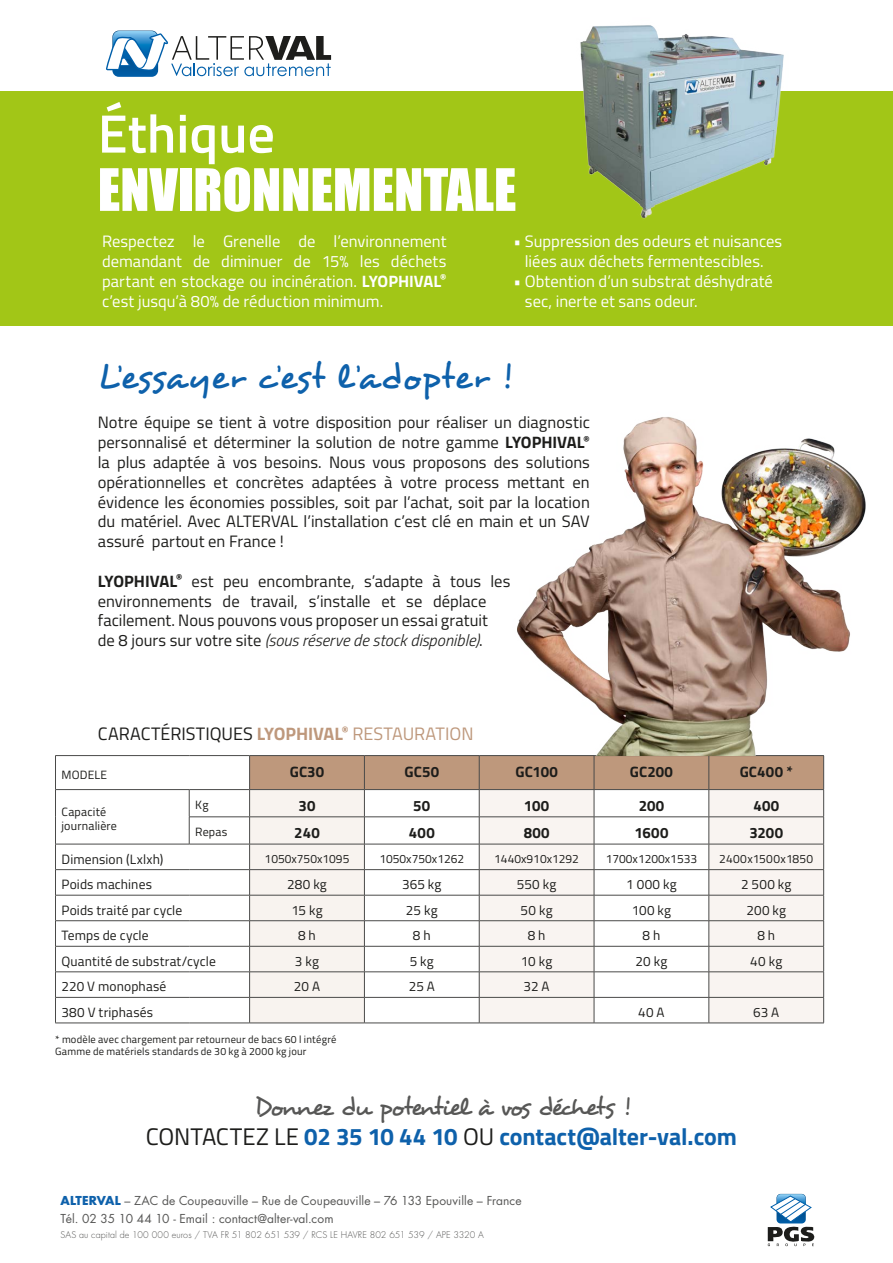
<style>
.page{position:relative;width:893px;height:1263px;background:#fff}
.page>*{position:absolute;margin:0;border:0;box-sizing:border-box;transform-origin:0 0}
.t1{font:54px "Impact";color:#fff}
.t2{font:600 54px "Titillium Web";color:#fff}
.t3{font:36px "Desyrel";letter-spacing:.02em;color:#0e61ab}
.t4{font:25.5px "Desyrel";letter-spacing:-.07em;color:#575756}
.t5{font:700 24px "Titillium Web";letter-spacing:-.005em;color:#0e61ab}
.t6{font:18px "Titillium Web";color:#1d1d1b}
.t7{font:16.5px/19.8px "Titillium Web";color:#1d1d1b;text-align:justify}
.t8{font:16.5px/19.8px "Titillium Web";color:#fff;text-align:justify}
.t9{font:700 15px "Titillium Web";letter-spacing:.01em;color:#1d1d1b}
.t10{font:13.5px "Titillium Web";letter-spacing:.01em;color:#1d1d1b}
.t11{font:12px/18.6px "Futura";letter-spacing:.005em;color:#575756}
.t12{font:12px/14.4px "Titillium Web";color:#1d1d1b}
.t13{font:12px "Titillium Web";letter-spacing:.025em;color:#1d1d1b}
.t14{font:10.5px/12.6px "Titillium Web";letter-spacing:.02em;color:#1d1d1b}
.t15{font:300 9px "Futura";letter-spacing:.01em;color:#575756}
.s1{font-weight:700}
.s2{font-weight:300;font-style:italic}
.s3{font-weight:700;color:#be987c}
.s4{color:#be987c}
.s5{font-weight:400;color:#1d1d1b}
.s6{font-weight:700;color:#0e61ab}
</style>
<div class="page">
<div style="left:0;top:91px;width:893px;height:235px;background:#a2c617"></div>
<hr style="left:55px;top:755px;width:134px;height:1px;background:#4a4a49">
<hr style="left:55px;top:756px;width:1px;height:33px;background:#4a4a49">
<hr style="left:189px;top:755px;width:61px;height:1px;background:#4a4a49">
<hr style="left:55px;top:789px;width:134px;height:1px;background:#4a4a49">
<hr style="left:189px;top:789px;width:61px;height:1px;background:#4a4a49">
<hr style="left:189px;top:816px;width:61px;height:1px;background:#4a4a49">
<svg style="left:189px;top:790px;width:1px;height:54px"></svg>
<hr style="left:55px;top:844px;width:134px;height:1px;background:#4a4a49">
<hr style="left:189px;top:844px;width:61px;height:1px;background:#4a4a49">
<hr style="left:55px;top:869px;width:134px;height:1px;background:#4a4a49">
<hr style="left:189px;top:869px;width:61px;height:1px;background:#4a4a49">
<hr style="left:55px;top:895px;width:134px;height:1px;background:#4a4a49">
<hr style="left:189px;top:895px;width:61px;height:1px;background:#4a4a49">
<hr style="left:55px;top:920px;width:134px;height:1px;background:#4a4a49">
<hr style="left:189px;top:920px;width:61px;height:1px;background:#4a4a49">
<hr style="left:55px;top:946px;width:134px;height:1px;background:#4a4a49">
<hr style="left:189px;top:946px;width:61px;height:1px;background:#4a4a49">
<hr style="left:55px;top:971px;width:134px;height:1px;background:#4a4a49">
<hr style="left:189px;top:971px;width:61px;height:1px;background:#4a4a49">
<hr style="left:55px;top:997px;width:134px;height:1px;background:#4a4a49">
<svg style="left:55px;top:790px;width:1px;height:233px"></svg>
<hr style="left:189px;top:997px;width:61px;height:1px;background:#4a4a49">
<svg style="left:249px;top:755px;width:575px;height:268px"></svg>
<hr style="left:55px;top:1023px;width:134px;height:1px;background:#4a4a49">
<hr style="left:189px;top:1023px;width:61px;height:1px;background:#4a4a49">
<hr style="left:250px;top:1023px;width:114px;height:1px;background:#4a4a49">
<hr style="left:364px;top:1023px;width:115px;height:1px;background:#4a4a49">
<hr style="left:479px;top:1023px;width:115px;height:1px;background:#4a4a49">
<hr style="left:594px;top:1023px;width:115px;height:1px;background:#4a4a49">
<hr style="left:709px;top:1023px;width:115px;height:1px;background:#4a4a49">
<img style="left:580px;top:25px;width:204px;height:194px">
<img style="left:517px;top:417px;width:349px;height:338px">
<svg style="left:768px;top:1194px;width:47px;height:52px"></svg>
<svg style="left:106px;top:31px;width:225px;height:46px"></svg>
<h1 class="t2" style="left:98px;top:93px;width:179px">Éthique</h1>
<h1 class="t1" style="left:98px;top:148px;width:420px">ENVIRONNEMENTALE</h1>
<p class="t8" style="left:102px;top:231px;width:346px">Respectez le Grenelle de l’environnement demandant de diminuer de 15% les déchets partant en stockage ou incinération. <span class="s1">LYOPHIVAL</span><sup>® </sup>c’est jusqu’à 80% de réduction minimum.</p>
<p class="t8" style="left:513px;top:231px;width:270px;text-align:center">• Suppression des odeurs et nuisances liées aux déchets fermentescibles.</p>
<p class="t8" style="left:525px;top:270px;width:249px;text-indent:-11px">• Obtention d’un substrat déshydraté sec, inerte et sans odeur.</p>
<h2 class="t3" style="left:98px;top:354px;width:415px">L’essayer c’est l’adopter !</h2>
<p class="t7" style="left:98px;top:412px;width:494px">Notre équipe se tient à votre disposition pour réaliser un diagnostic personnalisé et déterminer la solution de notre gamme <span class="s1">LYOPHIVAL</span><sup>® </sup>la plus adaptée à vos besoins. Nous vous proposons des solutions opérationnelles et concrètes adaptées à votre process mettant en évidence les économies possibles, soit par l’achat, soit par la location du matériel. Avec ALTERVAL l’installation c’est clé en main et un SAV assuré partout en France !</p>
<p class="t7" style="left:98px;top:570px;width:414px;text-align:left"><span class="s1">LYOPHIVAL</span><sup>®</sup> est peu encombrante, s’adapte à tous les environnements de travail, s’installe et se déplace facilement. Nous pouvons vous proposer un essai gratuit<br>de 8 jours sur votre site <span class="s2">(sous réserve de stock disponible)</span>.</p>
<p class="t6" style="left:98px;top:720px;width:377px">CARACTÉRISTIQUES <span class="s3">LYOPHIVAL</span><sup>®</sup> <span class="s4">RESTAURATION</span></p>
<p class="t12" style="left:62px;top:766px;width:47px">MODELE</p>
<p class="t9" style="left:290px;top:760px;width:36px">GC30</p>
<p class="t9" style="left:405px;top:760px;width:36px">GC50</p>
<p class="t9" style="left:515px;top:760px;width:44px">GC100</p>
<p class="t9" style="left:630px;top:760px;width:45px">GC200</p>
<p class="t9" style="left:740px;top:760px;width:55px">GC400 *</p>
<p class="t12" style="left:62px;top:803px;width:57px">Capacité journalière</p>
<p class="t12" style="left:195px;top:797px;width:15px">Kg</p>
<p class="t9" style="left:299px;top:794px;width:18px">30</p>
<p class="t9" style="left:413px;top:794px;width:19px">50</p>
<p class="t9" style="left:524px;top:794px;width:27px">100</p>
<p class="t9" style="left:639px;top:794px;width:27px">200</p>
<p class="t9" style="left:753px;top:794px;width:27px">400</p>
<p class="t12" style="left:195px;top:824px;width:34px">Repas</p>
<p class="t9" style="left:294px;top:821px;width:27px">240</p>
<p class="t9" style="left:409px;top:821px;width:27px">400</p>
<p class="t9" style="left:524px;top:821px;width:27px">800</p>
<p class="t9" style="left:634px;top:821px;width:35px">1600</p>
<p class="t9" style="left:749px;top:821px;width:35px">3200</p>
<p class="t10" style="left:62px;top:849px;width:103px">Dimension (Lxlxh)</p>
<p class="t12" style="left:265px;top:851px;width:86px">1050x750x1095</p>
<p class="t12" style="left:379px;top:851px;width:86px">1050x750x1262</p>
<p class="t12" style="left:494px;top:851px;width:86px">1440x910x1292</p>
<p class="t12" style="left:606px;top:851px;width:93px">1700x1200x1533</p>
<p class="t13" style="left:719px;top:850px;width:95px">2400x1500x1850</p>
<p class="t10" style="left:62px;top:874px;width:92px">Poids machines</p>
<p class="t10" style="left:287px;top:874px;width:41px">280 kg</p>
<p class="t10" style="left:402px;top:874px;width:41px">365 kg</p>
<p class="t10" style="left:517px;top:874px;width:41px">550 kg</p>
<p class="t10" style="left:626px;top:874px;width:52px">1 000 kg</p>
<p class="t10" style="left:741px;top:874px;width:52px">2 500 kg</p>
<p class="t10" style="left:62px;top:900px;width:122px">Poids traité par cycle</p>
<p class="t10" style="left:291px;top:900px;width:33px">15 kg</p>
<p class="t10" style="left:406px;top:900px;width:33px">25 kg</p>
<p class="t10" style="left:521px;top:900px;width:33px">50 kg</p>
<p class="t10" style="left:632px;top:900px;width:41px">100 kg</p>
<p class="t10" style="left:746px;top:900px;width:41px">200 kg</p>
<p class="t10" style="left:61px;top:926px;width:89px">Temps de cycle</p>
<p class="t10" style="left:298px;top:926px;width:19px">8 h</p>
<p class="t10" style="left:413px;top:926px;width:19px">8 h</p>
<p class="t10" style="left:528px;top:926px;width:19px">8 h</p>
<p class="t10" style="left:642px;top:926px;width:19px">8 h</p>
<p class="t10" style="left:757px;top:926px;width:19px">8 h</p>
<p class="t10" style="left:61px;top:951px;width:156px">Quantité de substrat/cycle</p>
<p class="t10" style="left:295px;top:951px;width:26px">3 kg</p>
<p class="t10" style="left:410px;top:951px;width:26px">5 kg</p>
<p class="t10" style="left:521px;top:951px;width:33px">10 kg</p>
<p class="t10" style="left:636px;top:951px;width:33px">20 kg</p>
<p class="t10" style="left:750px;top:951px;width:34px">40 kg</p>
<p class="t10" style="left:61px;top:977px;width:106px">220 V monophasé</p>
<p class="t10" style="left:294px;top:977px;width:28px">20 A</p>
<p class="t10" style="left:409px;top:977px;width:28px">25 A</p>
<p class="t10" style="left:524px;top:977px;width:28px">32 A</p>
<p class="t10" style="left:61px;top:1002px;width:93px">380 V triphasés</p>
<p class="t10" style="left:638px;top:1002px;width:28px">40 A</p>
<p class="t10" style="left:753px;top:1002px;width:28px">63 A</p>
<p class="t14" style="left:55px;top:1032px;width:283px">* modèle avec chargement par retourneur de bacs 60 l intégré<br>Gamme de matériels standards de 30 kg à 2000 kg jour</p>
<h3 class="t4" style="left:255px;top:1091px;width:377px">Donnez du potentiel à vos déchets !</h3>
<h3 class="t5" style="left:146px;top:1118px;width:593px"><span class="s5">CONTACTEZ LE</span> 02 35 10 44 10 <span class="s5">OU</span> contact@alter-val.com</h3>
<p class="t11" style="left:61px;top:1191px;width:463px"><span class="s6">ALTERVAL</span> – ZAC de Coupeauville – Rue de Coupeauville – 76 133 Epouville – France<br>Tél. 02 35 10 44 10 - Email : contact@alter-val.com</p>
<p class="t15" style="left:61px;top:1229px;width:425px">SAS au capital de 100 000 euros / TVA FR 51 802 651 539 / RCS LE HAVRE 802 651 539 / APE 3320 A</p>
</div>
